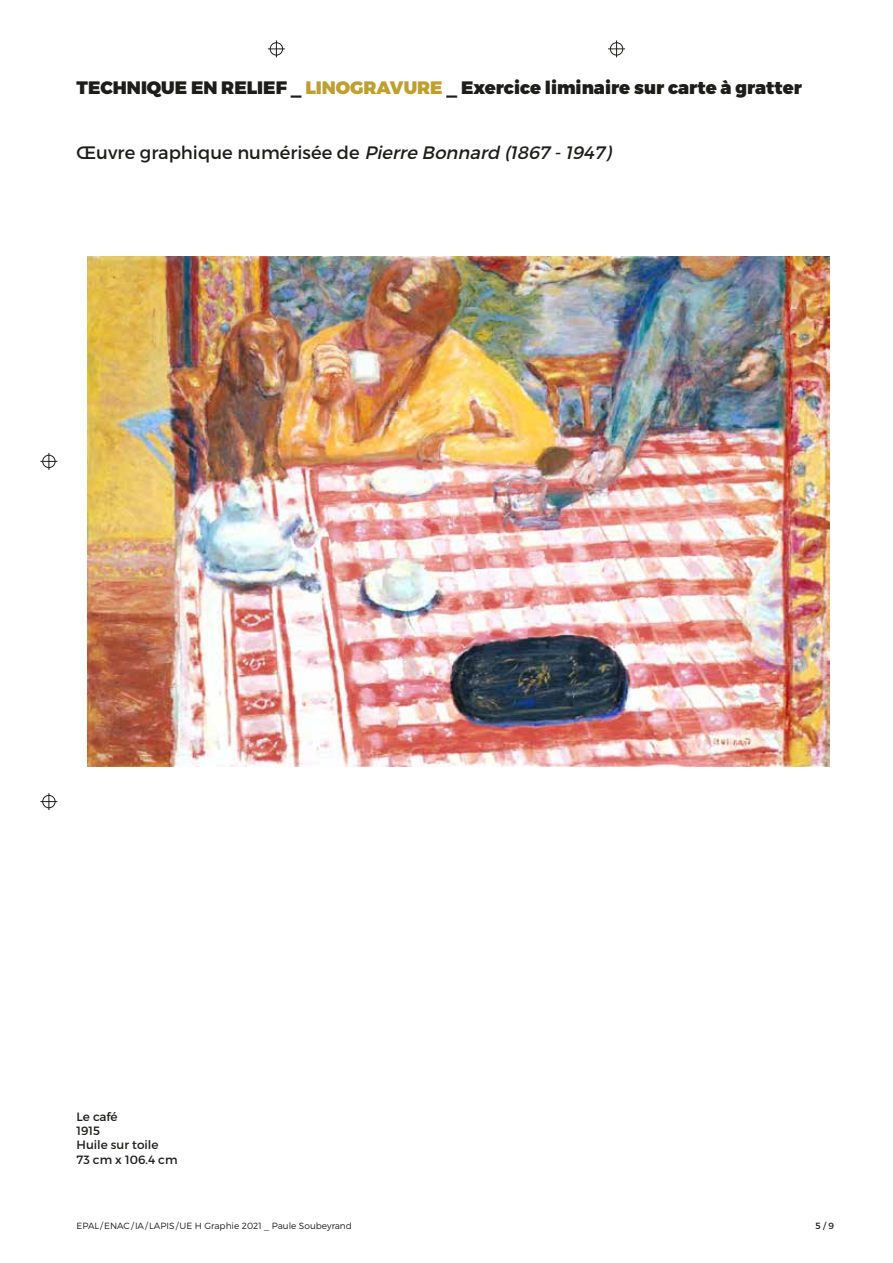
<style>
.page{position:relative;width:893px;height:1263px;background:#fff}
.page>*{position:absolute;margin:0;border:0;box-sizing:border-box;transform-origin:0 0}
.t1{font:900 18px "Montserrat";color:#1d1d1b}
.t2{font:18px "Montserrat";color:#1d1d1b}
.t3{font:12px/14.4px "Montserrat";color:#1d1d1b}
.t4{font:300 9px "Montserrat";color:#1d1d1b}
.t5{font:9px "Montserrat";color:#1d1d1b}
.s1{color:#bf9f2f}
.s2{font-style:italic}
</style>
<div class="page">
<img style="left:87px;top:257px;width:742px;height:509px">
<svg style="left:40px;top:453px;width:17px;height:17px"></svg>
<div style="left:43px;top:455px;width:12px;height:13px;border:1px solid #1d1d1b;border-radius:50%"></div>
<svg style="left:40px;top:793px;width:17px;height:17px"></svg>
<div style="left:43px;top:795px;width:12px;height:13px;border:1px solid #1d1d1b;border-radius:50%"></div>
<svg style="left:268px;top:40px;width:17px;height:17px"></svg>
<div style="left:270px;top:43px;width:13px;height:12px;border:1px solid #1d1d1b;border-radius:50%"></div>
<svg style="left:608px;top:40px;width:17px;height:17px"></svg>
<div style="left:610px;top:43px;width:13px;height:12px;border:1px solid #1d1d1b;border-radius:50%"></div>
<p class="t1" style="left:77px;top:76px;width:727px">TECHNIQUE EN RELIEF _ <span class="s1">LINOGRAVURE</span> _ Exercice liminaire sur carte à gratter</p>
<p class="t2" style="left:77px;top:141px;width:540px">Œuvre graphique numérisée de <span class="s2">Pierre Bonnard (1867 -1947)</span></p>
<p class="t3" style="left:77px;top:1109px;width:103px">Le café<br>1915<br>Huile sur toile<br>73 cm x 106.4 cm</p>
<p class="t4" style="left:77px;top:1221px;width:277px">EPAL/ENAC/IA/LAPIS/UE H Graphie 2021 _ Paule Soubeyrand</p>
<p class="t5" style="left:816px;top:1220px;width:20px">5 / 9</p>
</div>
